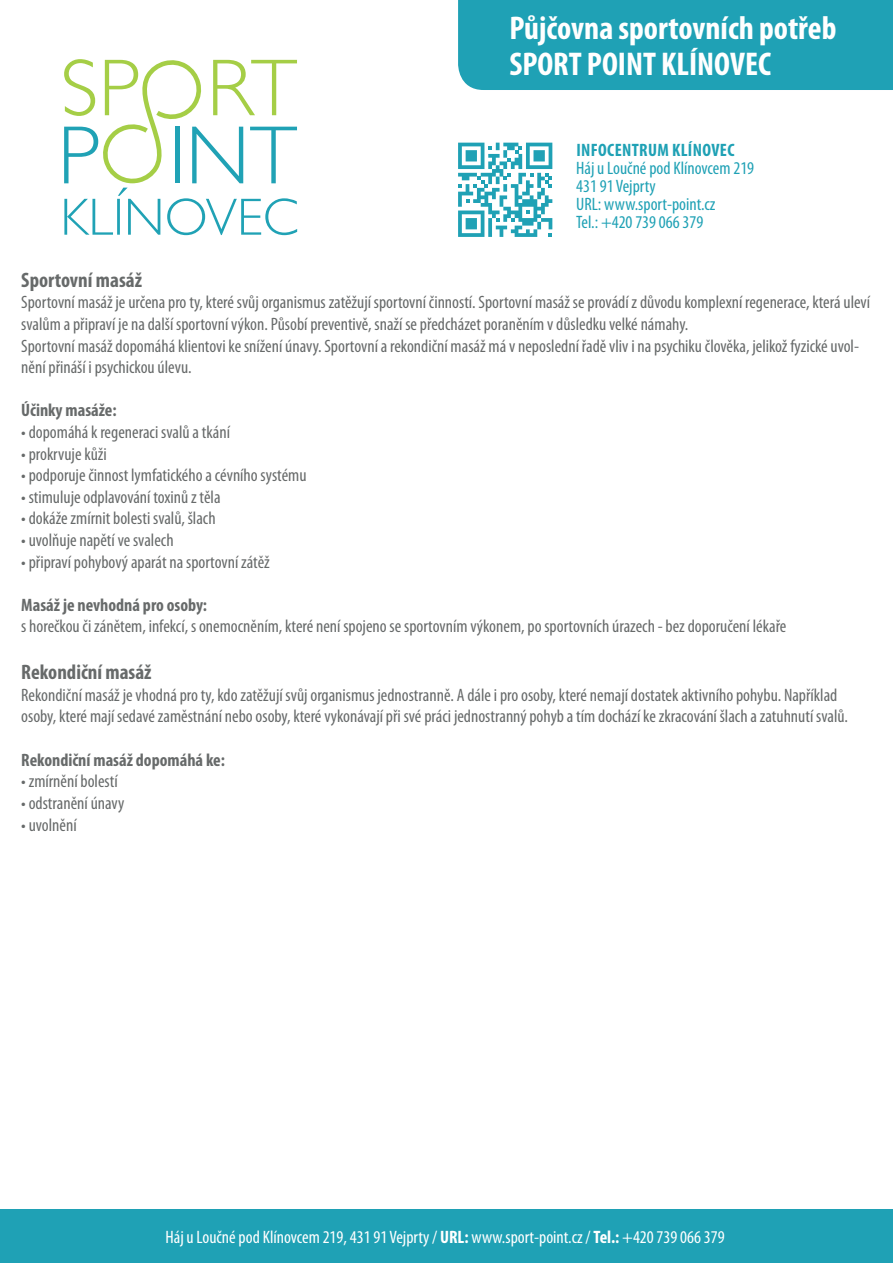
<style>
.page{position:relative;width:893px;height:1263px;background:#fff}
.page>*{position:absolute;margin:0;border:0;box-sizing:border-box;transform-origin:0 0}
.t1{font:700 condensed 33px "Myriad Pro";color:#fff}
.t2{font:700 condensed 21px "Myriad Pro";color:#676a6a}
.t3{font:condensed 18px/21.6px "Myriad Pro";color:#676a6a}
.t4{font:condensed 18px "Myriad Pro";color:#fff}
.t5{font:condensed 18px "Myriad Pro";color:#1fa1b5}
.t6{font:700 condensed 18px "Myriad Pro";color:#676a6a}
.t7{font:700 condensed 18px "Myriad Pro";letter-spacing:.02em;color:#1fa1b5}
.s1{font-weight:700}
</style>
<div class="page">
<div style="left:0;top:1210px;width:893px;height:53px;background:#1fa1b5"></div>
<div style="left:458px;top:0;width:435px;height:90px;background:#1fa1b5"></div>
<svg style="left:458px;top:143px;width:94px;height:94px"></svg>
<svg style="left:64px;top:59px;width:233px;height:176px"></svg>
<p class="t1" style="left:509px;top:8px;width:329px">Půjčovna sportovních potřeb</p>
<p class="t1" style="left:509px;top:44px;width:263px">SPORT POINT KLÍNOVEC</p>
<p class="t7" style="left:576px;top:139px;width:160px">INFOCENTRUM KLÍNOVEC</p>
<p class="t5" style="left:576px;top:157px;width:180px">Háj u Loučné pod Klínovcem 219</p>
<p class="t5" style="left:576px;top:175px;width:81px">431 91 Vejprty</p>
<p class="t5" style="left:576px;top:193px;width:141px">URL: www.sport-point.cz</p>
<p class="t5" style="left:576px;top:211px;width:129px">Tel.: +420 739 066 379</p>
<p class="t2" style="left:21px;top:267px;width:122px">Sportovní masáž</p>
<p class="t3" style="left:21px;top:291px;width:850px">Sportovní masáž je určena pro ty, které svůj organismus zatěžují sportovní činností. Sportovní masáž se provádí z důvodu komplexní regenerace, která uleví svalům a připraví je na další sportovní výkon. Působí preventivě, snaží se předcházet poraněním v důsledku velké námahy.</p>
<p class="t3" style="left:21px;top:335px;width:839px">Sportovní masáž dopomáhá klientovi ke snížení únavy. Sportovní a rekondiční masáž má v neposlední řadě vliv i na psychiku člověka, jelikož fyzické uvol&shy;nění přináší i psychickou úlevu.</p>
<p class="t6" style="left:21px;top:399px;width:97px">Účinky masáže:</p>
<p class="t3" style="left:21px;top:421px;width:210px">• dopomáhá k regeneraci svalů a tkání</p>
<p class="t3" style="left:21px;top:443px;width:87px">• prokrvuje kůži</p>
<p class="t3" style="left:21px;top:464px;width:287px">• podporuje činnost lymfatického a cévního systému</p>
<p class="t3" style="left:21px;top:486px;width:201px">• stimuluje odplavování toxinů z těla</p>
<p class="t3" style="left:21px;top:507px;width:196px">• dokáže zmírnit bolesti svalů, šlach</p>
<p class="t3" style="left:21px;top:529px;width:154px">• uvolňuje napětí ve svalech</p>
<p class="t3" style="left:21px;top:551px;width:250px">• připraví pohybový aparát na sportovní zátěž</p>
<p class="t6" style="left:21px;top:594px;width:187px">Masáž je nevhodná pro osoby:</p>
<p class="t3" style="left:21px;top:615px;width:767px">s horečkou či zánětem, infekcí, s onemocněním, které není spojeno se sportovním výkonem, po sportovních úrazech - bez doporučení lékaře</p>
<p class="t2" style="left:21px;top:659px;width:132px">Rekondiční masáž</p>
<p class="t3" style="left:21px;top:684px;width:828px">Rekondiční masáž je vhodná pro ty, kdo zatěžují svůj organismus jednostranně. A dále i pro osoby, které nemají dostatek aktivního pohybu. Například osoby, které mají sedavé zaměstnání nebo osoby, které vykonávají při své práci jednostranný pohyb a tím dochází ke zkracování šlach a zatuhnutí svalů.</p>
<p class="t6" style="left:21px;top:748px;width:205px">Rekondiční masáž dopomáhá ke:</p>
<p class="t3" style="left:21px;top:770px;width:98px">• zmírnění bolestí</p>
<p class="t3" style="left:21px;top:792px;width:105px">• odstranění únavy</p>
<p class="t3" style="left:21px;top:813px;width:57px">• uvolnění</p>
<p class="t4" style="left:165px;top:1226px;width:561px">Háj u Loučné pod Klínovcem 219, 431 91 Vejprty / <span class="s1">URL:</span> www.sport-point.cz / <span class="s1">Tel.:</span> +420 739 066 379</p>
</div>
